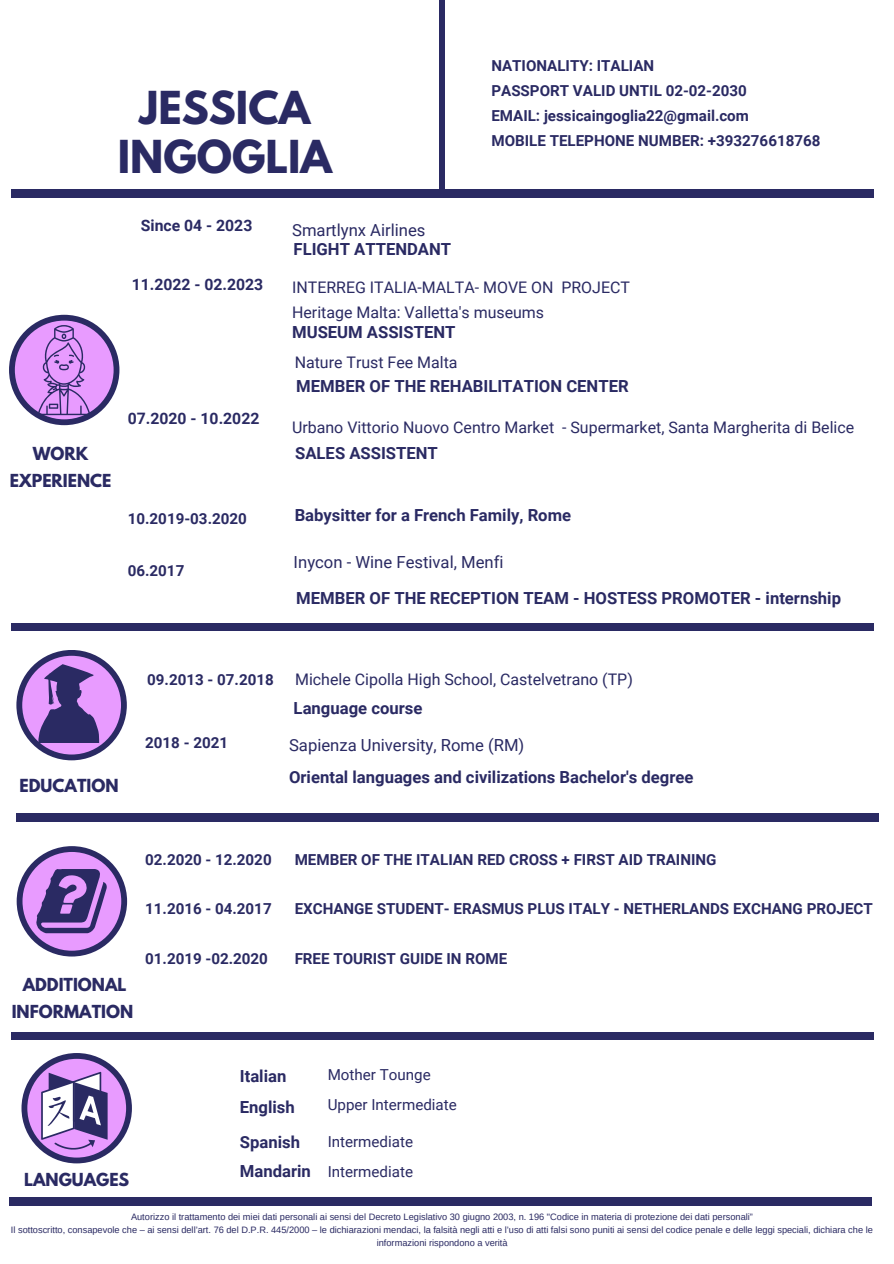
<style>
.page{position:relative;width:894px;height:1264px;background:#fff}
.page>*{position:absolute;margin:0;border:0;box-sizing:border-box;transform-origin:0 0}
.t1{font:700 40.2px/48.4px "League Spartan";color:#2a2a63;text-align:center}
.t2{font:700 16.65px "Roboto";color:#2a2a63}
.t3{font:16.65px "Roboto";color:#2a2a63}
.t4{font:15.9px "Roboto";color:#2a2a63}
.t5{font:700 15.9px/27px "League Spartan";color:#2a2a63;text-align:center}
.t6{font:700 15.75px "Roboto";color:#2a2a63}
.t7{font:700 15.15px "Roboto";color:#2a2a63}
.t8{font:15.15px "Roboto";color:#2a2a63}
.t9{font:9.3px/12.8px "Arimo";color:#2a2a63;text-align:center}
</style>
<div class="page">
<div style="left:11px;top:190px;width:862px;height:8px;background:#2a2a63"></div>
<div style="left:11px;top:623px;width:862px;height:8px;background:#2a2a63"></div>
<div style="left:16px;top:813px;width:862px;height:8px;background:#2a2a63"></div>
<div style="left:439px;top:0;width:6px;height:197px;background:#2a2a63"></div>
<div style="left:9px;top:1197px;width:861px;height:8px;background:#2a2a63"></div>
<div style="left:11px;top:1032px;width:862px;height:7px;background:#2a2a63"></div>
<svg style="left:22px;top:1053px;width:110px;height:110px"></svg>
<svg style="left:9px;top:315px;width:110px;height:110px"></svg>
<svg style="left:17px;top:650px;width:110px;height:110px"></svg>
<svg style="left:17px;top:846px;width:110px;height:110px"></svg>
<p class="t1" style="left:118px;top:89px;width:216px">JESSICA<br>INGOGLIA</p>
<p class="t6" style="left:141px;top:216px;width:113px">Since 04 - 2023</p>
<p class="t3" style="left:292px;top:220px;width:135px">Smartlynx Airlines</p>
<p class="t2" style="left:293px;top:240px;width:159px">FLIGHT ATTENDANT</p>
<p class="t7" style="left:491px;top:57px;width:164px">NATIONALITY: ITALIAN</p>
<p class="t7" style="left:491px;top:82px;width:257px">PASSPORT VALID UNTIL 02-02-2030</p>
<p class="t7" style="left:491px;top:107px;width:259px">EMAIL: jessicaingoglia22@gmail.com</p>
<p class="t7" style="left:491px;top:132px;width:330px">MOBILE TELEPHONE NUMBER: +393276618768</p>
<p class="t6" style="left:132px;top:276px;width:133px">11.2022 - 02.2023</p>
<p class="t5" style="left:10px;top:442px;width:103px">WORK<br>EXPERIENCE</p>
<p class="t6" style="left:128px;top:409px;width:133px">07.2020 - 10.2022</p>
<p class="t7" style="left:128px;top:510px;width:120px">10.2019-03.2020</p>
<p class="t7" style="left:128px;top:562px;width:58px">06.2017</p>
<p class="t4" style="left:292px;top:278px;width:339px">INTERREG ITALIA-MALTA- MOVE ON PROJECT</p>
<p class="t4" style="left:292px;top:303px;width:253px">Heritage Malta: Valletta's museums</p>
<p class="t2" style="left:292px;top:323px;width:165px">MUSEUM ASSISTENT</p>
<p class="t4" style="left:294px;top:353px;width:164px">Nature Trust Fee Malta</p>
<p class="t2" style="left:296px;top:376px;width:334px">MEMBER OF THE REHABILITATION CENTER</p>
<p class="t4" style="left:292px;top:418px;width:563px">Urbano Vittorio Nuovo Centro Market - Supermarket, Santa Margherita di Belice</p>
<p class="t2" style="left:295px;top:444px;width:144px">SALES ASSISTENT</p>
<p class="t2" style="left:294px;top:505px;width:278px">Babysitter for a French Family, Rome</p>
<p class="t3" style="left:293px;top:552px;width:211px">Inycon - Wine Festival, Menfi</p>
<p class="t2" style="left:296px;top:588px;width:546px">MEMBER OF THE RECEPTION TEAM - HOSTESS PROMOTER - internship</p>
<p class="t5" style="left:20px;top:774px;width:100px">EDUCATION</p>
<p class="t7" style="left:147px;top:671px;width:128px">09.2013 - 07.2018</p>
<p class="t7" style="left:145px;top:733px;width:84px">2018 - 2021</p>
<p class="t4" style="left:295px;top:670px;width:339px">Michele Cipolla High School, Castelvetrano (TP)</p>
<p class="t2" style="left:293px;top:699px;width:130px">Language course</p>
<p class="t3" style="left:289px;top:735px;width:237px">Sapienza University, Rome (RM)</p>
<p class="t2" style="left:289px;top:767px;width:406px">Oriental languages and civilizations Bachelor's degree</p>
<p class="t5" style="left:12px;top:972px;width:123px">ADDITIONAL<br>INFORMATION</p>
<p class="t7" style="left:145px;top:850px;width:128px">02.2020 - 12.2020</p>
<p class="t7" style="left:145px;top:900px;width:128px">11.2016 - 04.2017</p>
<p class="t7" style="left:145px;top:949px;width:124px">01.2019 -02.2020</p>
<p class="t7" style="left:294px;top:850px;width:423px">MEMBER OF THE ITALIAN RED CROSS + FIRST AID TRAINING</p>
<p class="t7" style="left:294px;top:900px;width:579px">EXCHANGE STUDENT- ERASMUS PLUS ITALY - NETHERLANDS EXCHANG PROJECT</p>
<p class="t7" style="left:294px;top:949px;width:214px">FREE TOURIST GUIDE IN ROME</p>
<p class="t5" style="left:24px;top:1167px;width:107px">LANGUAGES</p>
<p class="t2" style="left:240px;top:1066px;width:48px">Italian</p>
<p class="t8" style="left:327px;top:1066px;width:104px">Mother Tounge</p>
<p class="t2" style="left:240px;top:1097px;width:56px">English</p>
<p class="t8" style="left:327px;top:1096px;width:130px">Upper Intermediate</p>
<p class="t2" style="left:240px;top:1132px;width:62px">Spanish</p>
<p class="t8" style="left:327px;top:1132px;width:87px">Intermediate</p>
<p class="t2" style="left:240px;top:1161px;width:72px">Mandarin</p>
<p class="t8" style="left:327px;top:1163px;width:87px">Intermediate</p>
<p class="t9" style="left:131px;top:1210px;width:623px">Autorizzo il trattamento dei miei dati personali ai sensi del Decreto Legislativo 30 giugno 2003, n. 196 "Codice in materia di protezione dei dati personali”</p>
<p class="t9" style="left:11px;top:1223px;width:863px">Il sottoscritto, consapevole che – ai sensi dell’art. 76 del D.P.R. 445/2000 – le dichiarazioni mendaci, la falsità negli atti e l’uso di atti falsi sono puniti ai sensi del codice penale e delle leggi speciali, dichiara che le informazioni rispondono a verità</p>
</div>
